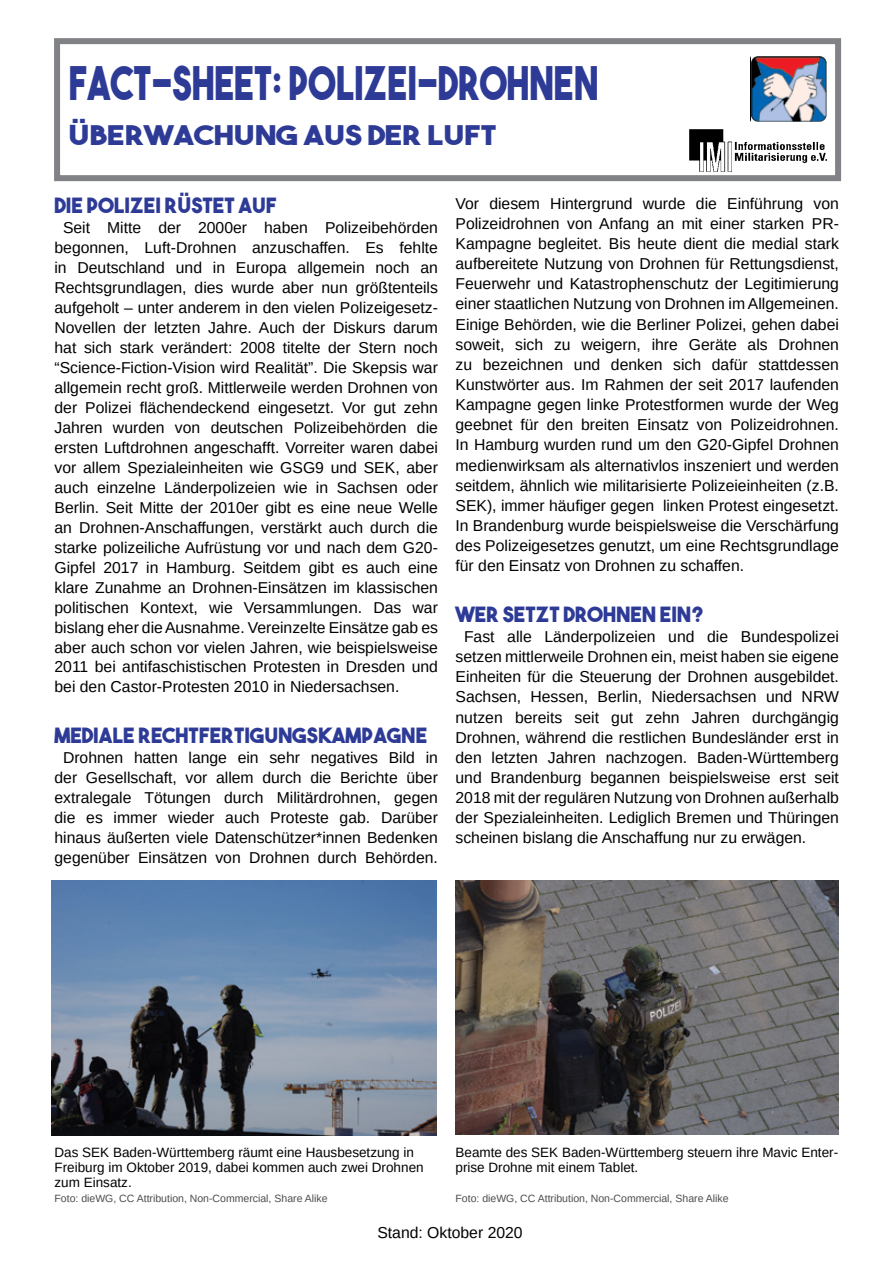
<style>
.page{position:relative;width:893px;height:1263px;background:#fff}
.page>*{position:absolute;margin:0;border:0;box-sizing:border-box;transform-origin:0 0}
.t1{font:46.2px "The Bold Font";color:#2d3b97;scale:.79 1}
.t2{font:27px "The Bold Font";color:#2d3b97;scale:1.18 1}
.t3{font:21px "The Bold Font";color:#2d3b97}
.t4{font:15.75px/20px "Liberation Sans";color:#000;text-align:justify}
.t5{font:13.5px/15px "Liberation Sans";color:#000}
.t6{font:10.5px "Liberation Sans";color:#4d4d4f}
</style>
<div class="page">
<div style="left:54px;top:38px;width:787px;height:143px;border:6px solid #808285"></div>
<img style="left:689px;top:129px;width:138px;height:43px">
<img style="left:51px;top:880px;width:385px;height:255px">
<img style="left:455px;top:881px;width:384px;height:254px">
<img style="left:751px;top:56px;width:76px;height:66px">
<h1 class="t1" style="left:69px;top:53px;width:672px">FACT-SHEET: POLIZEI-DROHNEN</h1>
<h2 class="t2" style="left:69px;top:118px;width:364px">ÜBERWACHUNG AUS DER LUFT</h2>
<h3 class="t3" style="left:54px;top:192px;width:224px">DIE POLIZEI RÜSTET AUF</h3>
<p class="t4" style="left:54px;top:218px;width:385px;text-indent:9px">Seit Mitte der 2000er haben Polizeibehörden begonnen, Luft-Drohnen anzuschaffen. Es fehlte in Deutschland und in Europa allgemein noch an Rechtsgrundlagen, dies wurde aber nun größtenteils aufgeholt – unter anderem in den vielen Polizeigesetz-Novellen der letzten Jahre. Auch der Diskurs darum hat sich stark verändert: 2008 titelte der Stern noch “Science-Fiction-Vision wird Realität”. Die Skepsis war allgemein recht groß. Mittlerweile werden Drohnen von der Polizei flächendeckend eingesetzt. Vor gut zehn Jahren wurden von deutschen Polizeibehörden die ersten Luftdrohnen angeschafft. Vorreiter waren dabei vor allem Spezialeinheiten wie GSG9 und SEK, aber auch einzelne Länderpolizeien wie in Sachsen oder Berlin. Seit Mitte der 2010er gibt es eine neue Welle an Drohnen-Anschaffungen, verstärkt auch durch die starke polizeiliche Aufrüstung vor und nach dem G20- Gipfel 2017 in Hamburg. Seitdem gibt es auch eine klare Zunahme an Drohnen-Einsätzen im klassischen politischen Kontext, wie Versammlungen. Das war bislang eher die Ausnahme. Vereinzelte Einsätze gab es aber auch schon vor vielen Jahren, wie beispielsweise 2011 bei antifaschistischen Protesten in Dresden und bei den Castor-Protesten 2010 in Niedersachsen.</p>
<h3 class="t3" style="left:54px;top:722px;width:374px">MEDIALE RECHTFERTIGUNGSKAMPAGNE</h3>
<p class="t4" style="left:54px;top:748px;width:385px;text-align:center">Drohnen hatten lange ein sehr negatives Bild in der Gesellschaft, vor allem durch die Berichte über extralegale Tötungen durch Militärdrohnen, gegen die es immer wieder auch Proteste gab. Darüber hinaus äußerten viele Datenschützer*innen Bedenken gegenüber Einsätzen von Drohnen durch Behörden.</p>
<p class="t4" style="left:455px;top:193px;width:385px">Vor diesem Hintergrund wurde die Einführung von Polizeidrohnen von Anfang an mit einer starken PR-Kampagne begleitet. Bis heute dient die medial stark aufbereitete Nutzung von Drohnen für Rettungsdienst, Feuerwehr und Katastrophenschutz der Legitimierung einer staatlichen Nutzung von Drohnen im Allgemeinen.<br>Einige Behörden, wie die Berliner Polizei, gehen dabei soweit, sich zu weigern, ihre Geräte als Drohnen zu bezeichnen und denken sich dafür stattdessen Kunstwörter aus. Im Rahmen der seit 2017 laufenden Kampagne gegen linke Protestformen wurde der Weg geebnet für den breiten Einsatz von Polizeidrohnen.<br>In Hamburg wurden rund um den G20-Gipfel Drohnen medienwirksam als alternativlos inszeniert und werden seitdem, ähnlich wie militarisierte Polizeieinheiten (z.B.<br>SEK), immer häufiger gegen linken Protest eingesetzt.<br>In Brandenburg wurde beispielsweise die Verschärfung des Polizeigesetzes genutzt, um eine Rechtsgrundlage für den Einsatz von Drohnen zu schaffen.</p>
<h3 class="t3" style="left:455px;top:601px;width:250px">WER SETZT DROHNEN EIN?</h3>
<p class="t4" style="left:455px;top:627px;width:385px;text-indent:9px">Fast alle Länderpolizeien und die Bundespolizei setzen mittlerweile Drohnen ein, meist haben sie eigene Einheiten für die Steuerung der Drohnen ausgebildet.<br>Sachsen, Hessen, Berlin, Niedersachsen und NRW nutzen bereits seit gut zehn Jahren durchgängig Drohnen, während die restlichen Bundesländer erst in den letzten Jahren nachzogen. Baden-Württemberg und Brandenburg begannen beispielsweise erst seit 2018 mit der regulären Nutzung von Drohnen außerhalb der Spezialeinheiten. Lediglich Bremen und Thüringen scheinen bislang die Anschaffung nur zu erwägen.</p>
<p class="t5" style="left:455px;top:1145px;width:384px">Beamte des SEK Baden-Württemberg steuern ihre Mavic Enter&shy;prise Drohne mit einem Tablet.</p>
<p class="t6" style="left:455px;top:1191px;width:275px">Foto: dieWG, CC Attribution, Non-Commercial, Share Alike</p>
<p class="t4" style="left:377px;top:1223px;width:147px">Stand: Oktober 2020</p>
<p class="t5" style="left:54px;top:1145px;width:371px">Das SEK Baden-Württemberg räumt eine Hausbesetzung in<br>Freiburg im Oktober 2019, dabei kommen auch zwei Drohnen zum Einsatz.</p>
<p class="t6" style="left:54px;top:1191px;width:275px">Foto: dieWG, CC Attribution, Non-Commercial, Share Alike</p>
</div>
